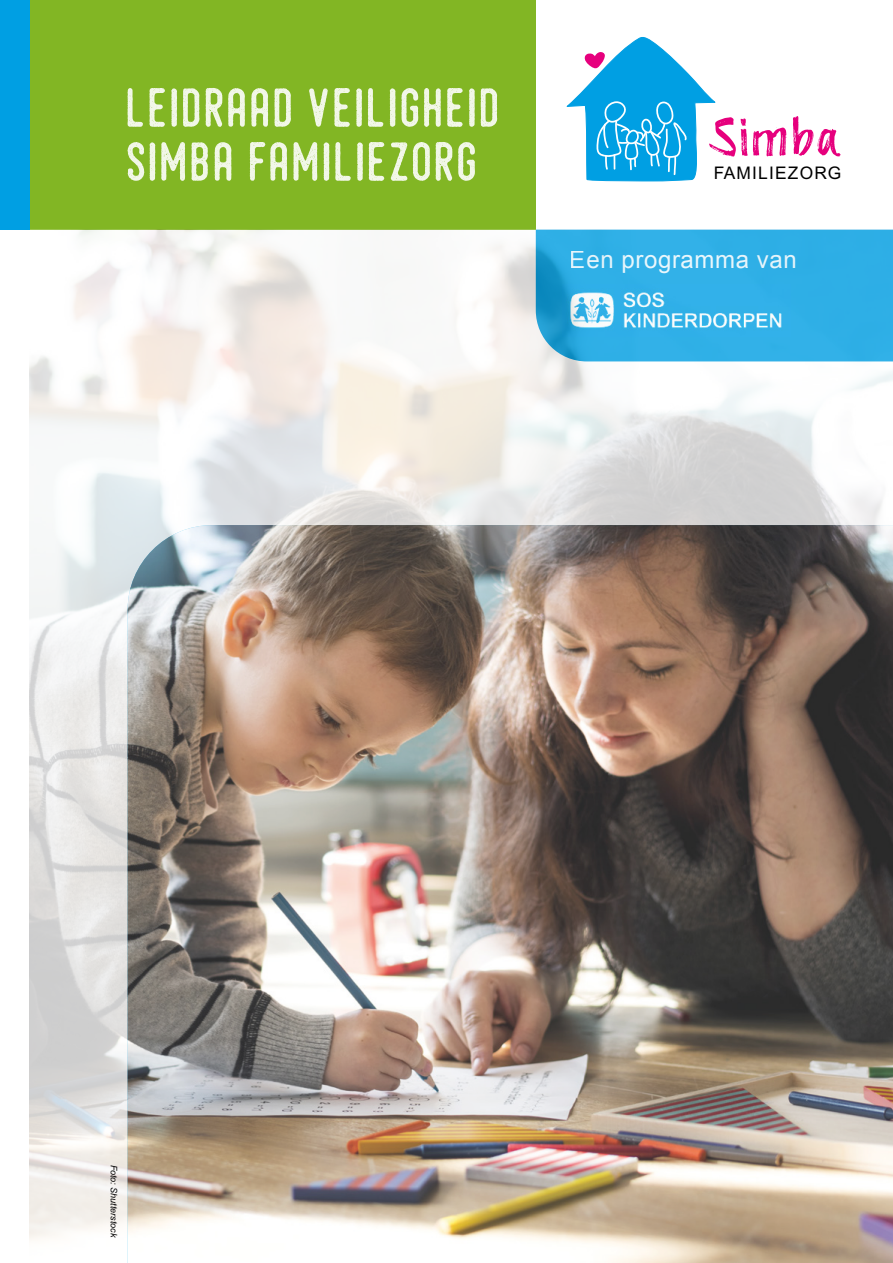
<style>
.page{position:relative;width:893px;height:1263px;background:#fff}
.page>*{position:absolute;margin:0;border:0;box-sizing:border-box;transform-origin:0 0}
.t1{font:54px/54px "Hamurz Free Version";letter-spacing:.025em;color:#fff}
.t2{font:24px "Arial";letter-spacing:.025em;color:#fff}
.t3{font:17.4px "Arial";letter-spacing:.07em;color:#000}
.t4{font:italic 9px "Arial";color:#000}
</style>
<div class="page">
<div style="left:0;top:0;width:536px;height:230px;background:#82b624"></div>
<img style="left:30px;top:230px;width:863px;height:1033px">
<svg style="left:753px;top:127px;width:33px;height:29px"></svg>
<svg style="left:793px;top:116px;width:48px;height:40px"></svg>
<svg style="left:566px;top:37px;width:181px;height:145px"></svg>
<div style="left:0;top:0;width:30px;height:230px;background:#009fe3"></div>
<p class="t1" style="left:128px;top:81px;width:376px">LEIDRAAD VEILIGHEID<br>SIMBA FAMILIEZORG</p>
<p class="t3" style="left:714px;top:162px;width:129px">FAMILIEZORG</p>
<p class="t2" style="left:570px;top:244px;width:229px">Een programma van</p>
<p class="t4" style="left:119px;top:1164px;width:75px;rotate:90deg">Foto: Shutterstock</p>
</div>
